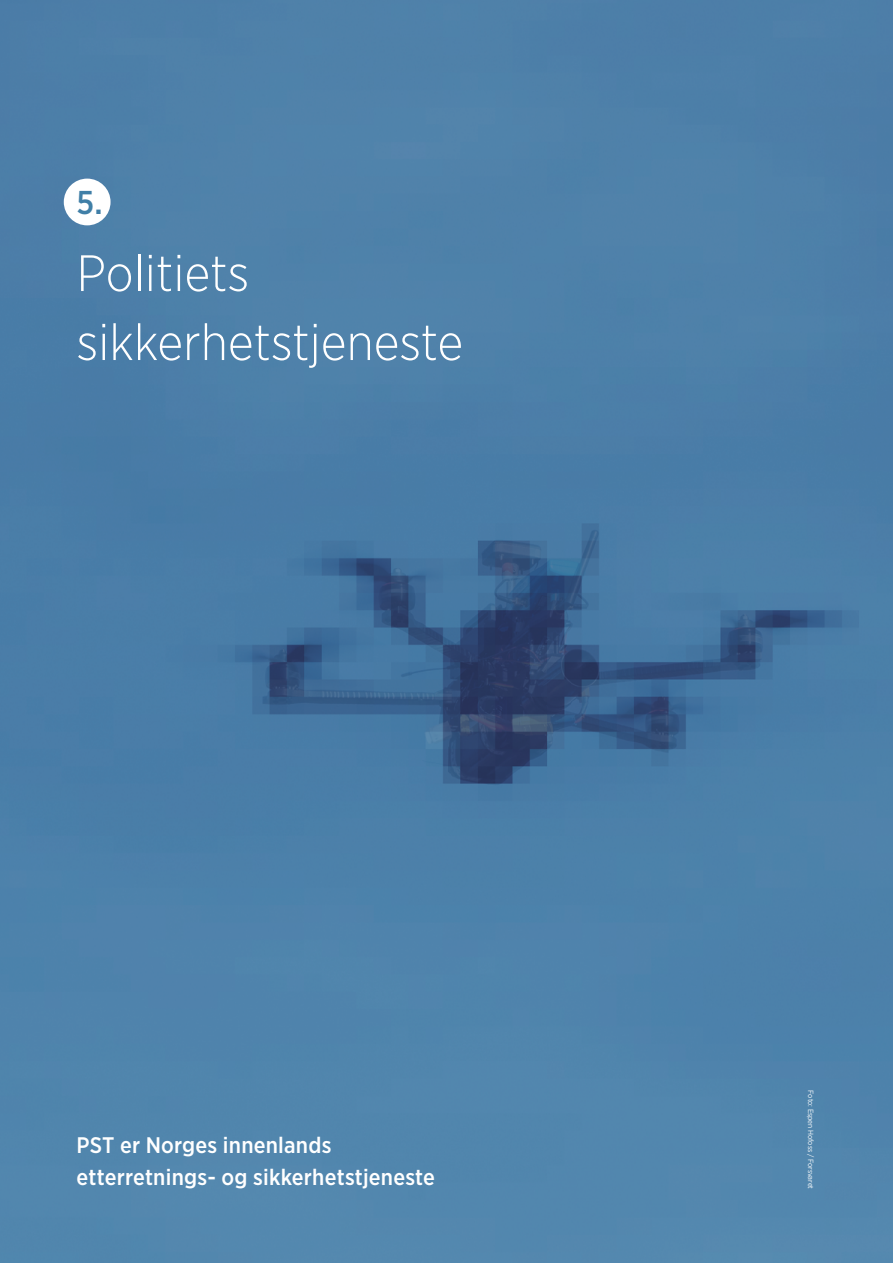
<style>
.page{position:relative;width:893px;height:1263px;background:#fff}
.page>*{position:absolute;margin:0;border:0;box-sizing:border-box;transform-origin:0 0}
.Kapittel_tittel_h1{font:300 51px/69px "Gotham Narrow";color:#fff}
.Kapittel_tittel_h1-2{font:500 33px "Gotham Narrow";color:#407fa7}
.Kapittel_undertittel{font:500 22.5px/31.5px "Gotham Narrow";letter-spacing:.01em;color:#fff}
.t1{font:7.5px "Gotham Narrow";color:#fff}
</style>
<div class="page">
<img style="left:0;top:0;width:893px;height:1263px">
<div style="left:64px;top:179px;width:47px;height:46px;background:#fff;border-radius:50%"></div>
<h1 class="Kapittel_tittel_h1-2" style="left:77px;top:181px;width:28px">5.</h1>
<h1 class="Kapittel_tittel_h1" style="left:77px;top:237px;width:388px">Politiets sikkerhetstjeneste</h1>
<h2 class="Kapittel_undertittel" style="left:77px;top:1129px;width:360px">PST er Norges innenlands etterretnings- og sikkerhetstjeneste</h2>
<p class="t1" style="left:816px;top:1090px;width:100px;rotate:90deg">Foto: Espen Hofoss / Forsvaret</p>
</div>
